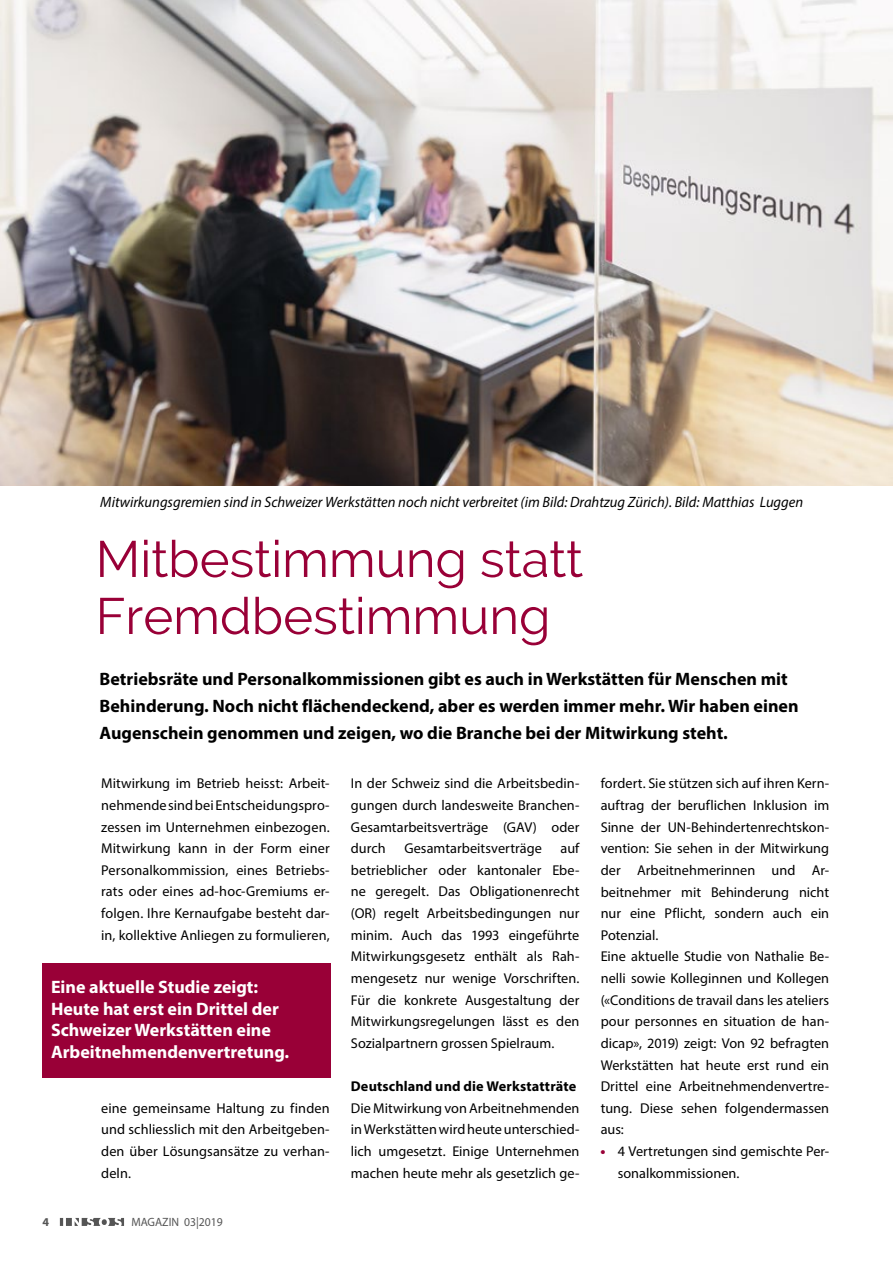
<style>
.page{position:relative;width:893px;height:1263px;background:#fff}
.page>*{position:absolute;margin:0;border:0;box-sizing:border-box;transform-origin:0 0}
.t1{font:51px/57px "Raleway";color:#990037}
.t2{font:700 18px/27px "Myriad Pro";color:#000}
.t3{font:700 18px/21.6px "Myriad Pro";color:#fff}
.t4{font:italic 15px "Myriad Pro";color:#000}
.t5{font:14.25px/21.6px "Myriad Pro";letter-spacing:.005em;color:#000;text-align:justify}
.t6{font:700 14.25px "Myriad Pro";letter-spacing:.01em;color:#000}
.t7{font:12px "Myriad Pro";color:#555}
.t8{font:700 12px "Myriad Pro";color:#555}
</style>
<div class="page">
<svg style="left:60px;top:1218px;width:64px;height:8px"></svg>
<img style="left:0;top:0;width:893px;height:486px">
<div style="left:43px;top:963px;width:288px;height:114px;background:#990037"></div>
<p class="t4" style="left:100px;top:493px;width:704px">Mitwirkungsgremien sind in Schweizer Werkstätten noch nicht verbreitet (im Bild: Drahtzug Zürich). Bild: Matthias Luggen</p>
<h1 class="t1" style="left:96px;top:530px;width:489px">Mitbestimmung statt<br>Fremdbestimmung</h1>
<p class="t2" style="left:99px;top:664px;width:701px">Betriebsräte und Personalkommissionen gibt es auch in Werkstätten für Menschen mit<br>Behinderung. Noch nicht flächendeckend, aber es werden immer mehr. Wir haben einen<br>Augenschein genommen und zeigen, wo die Branche bei der Mitwirkung steht.</p>
<p class="t5" style="left:101px;top:772px;width:230px">Mitwirkung im Betrieb heisst: Arbeit&shy;nehmende sind bei Entscheidungspro&shy;zessen im Unternehmen einbezogen.<br>Mitwirkung kann in der Form einer Personalkommission, eines Betriebs&shy;rats oder eines ad-hoc-Gremiums er&shy;folgen. Ihre Kernaufgabe besteht dar&shy;in, kollektive Anliegen zu formulieren,</p>
<p class="t3" style="left:51px;top:976px;width:240px">Eine aktuelle Studie zeigt:<br>Heute hat erst ein Drittel der<br>Schweizer Werkstätten eine<br>Arbeitnehmendenvertretung.</p>
<p class="t5" style="left:101px;top:1097px;width:230px">eine gemeinsame Haltung zu finden und schliesslich mit den Arbeitgeben&shy;den über Lösungsansätze zu verhan&shy;deln.</p>
<p class="t8" style="left:43px;top:1214px;width:8px">4</p>
<p class="t7" style="left:131px;top:1214px;width:93px">MAGAZIN 03|2019</p>
<p class="t5" style="left:351px;top:772px;width:230px">In der Schweiz sind die Arbeitsbedin&shy;gungen durch landesweite Branchen-Gesamtarbeitsverträge (GAV) oder durch</p>
<p class="t5" style="left:351px;top:837px;width:230px;text-indent:210px">auf betrieblicher oder kantonaler Ebe&shy;ne geregelt. Das Obligationenrecht (OR) regelt Arbeitsbedingungen nur minim. Auch das 1993 eingeführte Mitwirkungsgesetz enthält als Rah&shy;mengesetz nur wenige Vorschriften.<br>Für die konkrete Ausgestaltung der Mitwirkungsregelungen lässt es den Sozialpartnern grossen Spielraum.</p>
<p class="t6" style="left:351px;top:1077px;width:227px">Deutschland und die Werkstatträte</p>
<p class="t5" style="left:351px;top:1097px;width:230px">Die Mitwirkung von Arbeitnehmenden in Werkstätten wird heute unterschied&shy;lich umgesetzt. Einige Unternehmen machen heute mehr als gesetzlich ge-</p>
<p class="t5" style="left:404px;top:837px;width:139px">Gesamtarbeitsverträge</p>
<p class="t5" style="left:601px;top:772px;width:230px;text-align:left">fordert. Sie stützen sich auf ihren Kern&shy;auftrag der beruflichen Inklusion im Sinne der UN-Behindertenrechtskon&shy;vention: Sie sehen in der Mitwirkung der Arbeitnehmerinnen und Ar&shy;beitnehmer mit Behinderung nicht nur eine Pflicht, sondern auch ein Potenzial.<br>Eine aktuelle Studie von Nathalie Be&shy;nelli sowie Kolleginnen und Kollegen («Conditions de travail dans les ateliers pour personnes en situation de han&shy;dicap», 2019) zeigt: Von 92 befragten Werkstätten hat heute erst rund ein Drittel eine Arbeitnehmendenvertre&shy;tung. Diese sehen folgendermassen aus:</p>
<p class="t5" style="left:618px;top:1140px;width:213px">4 Vertretungen sind gemischte Per&shy;sonalkommissionen.</p>
</div>
